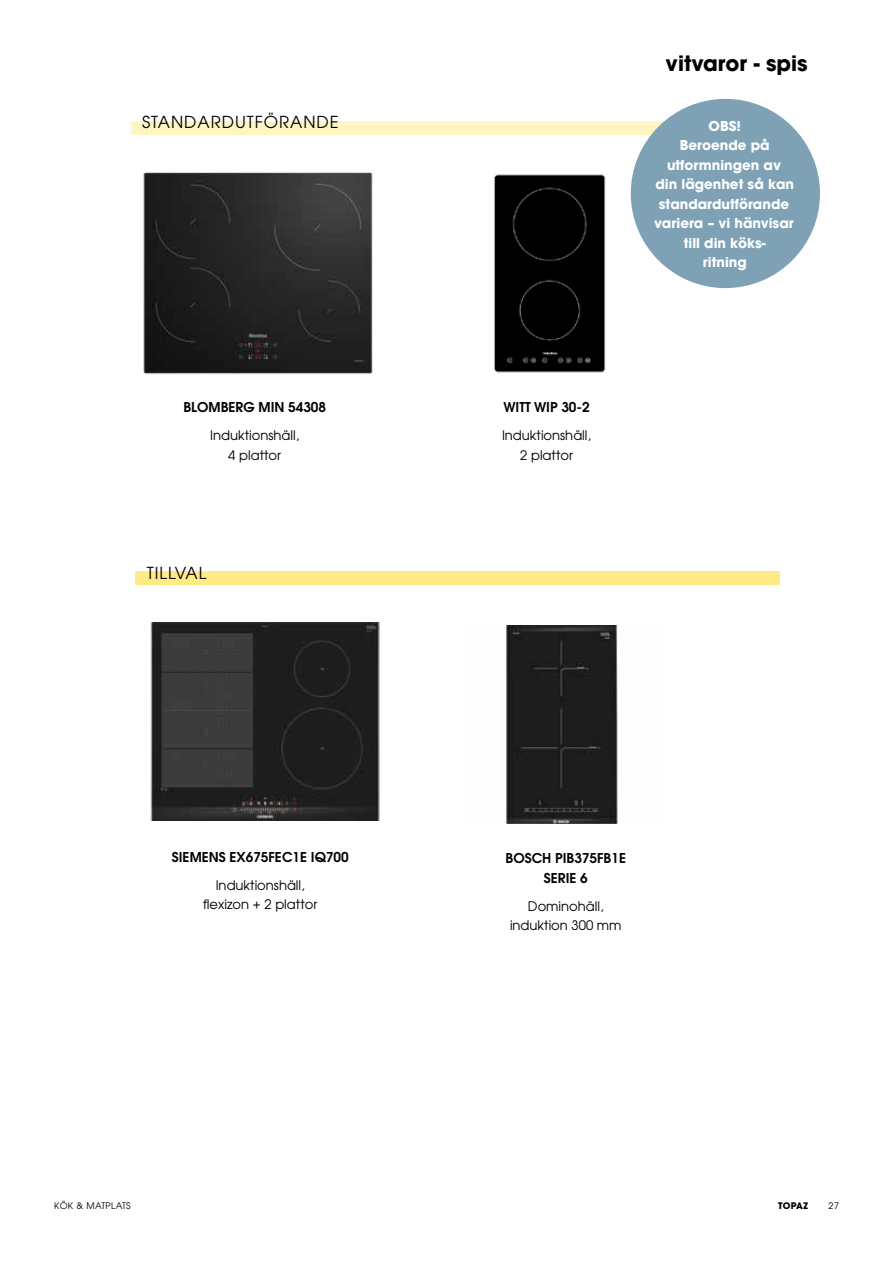
<style>
.page{position:relative;width:893px;height:1263px;background:#fff}
.page>*{position:absolute;margin:0;border:0;box-sizing:border-box;transform-origin:0 0}
.t1{font:700 21px "Avant Garde";color:#000}
.t2{font:16.5px "Avant Garde";letter-spacing:.06em;color:#000}
.t3{font:700 13.5px/19.5px "Avant Garde";color:#fff;text-align:center}
.t4{font:600 13.5px/19.5px "Avant Garde";color:#000;text-align:center}
.t5{font:13.2px/19.5px "Avant Garde";color:#000;text-align:center}
.t6{font:9px "Avant Garde";letter-spacing:.04em;color:#000}
.t7{font:700 9px "Avant Garde";letter-spacing:.035em;color:#000}
</style>
<div class="page">
<img style="left:143px;top:172px;width:230px;height:202px">
<img style="left:150px;top:623px;width:230px;height:197px">
<img style="left:493px;top:167px;width:176px;height:206px">
<img style="left:506px;top:625px;width:112px;height:198px">
<div style="left:131px;top:121px;width:644px;height:13px;background:#fff5c2"></div>
<div style="left:136px;top:572px;width:644px;height:13px;background:#ffea84"></div>
<div style="left:631px;top:99px;width:189px;height:189px;background:#7ea1b5;border-radius:50%"></div>
<p class="t2" style="left:142px;top:112px;width:198px">STANDARDUTFÖRANDE</p>
<p class="t4" style="left:183px;top:397px;width:144px">BLOMBERG MIN 54308</p>
<p class="t5" style="left:210px;top:425px;width:91px">Induktionshäll,<br>4 plattor</p>
<p class="t2" style="left:147px;top:562px;width:61px">TILLVAL</p>
<p class="t4" style="left:172px;top:846px;width:178px">SIEMENS EX675FEC1E IQ700</p>
<p class="t5" style="left:203px;top:875px;width:116px">Induktionshäll, flexizon + 2 plattor</p>
<p class="t4" style="left:503px;top:397px;width:88px">WITT WIP 30-2</p>
<p class="t5" style="left:502px;top:425px;width:91px">Induktionshäll,<br>2 plattor</p>
<h1 class="t1" style="left:666px;top:49px;width:144px">vitvaror - spis</h1>
<p class="t3" style="left:654px;top:116px;width:141px">OBS!<br>Beroende på utformningen av<br>din lägenhet så kan standardutförande variera – vi hänvisar till din köks-<br>ritning</p>
<p class="t4" style="left:506px;top:848px;width:122px">BOSCH PIB375FB1E<br>SERIE 6</p>
<p class="t5" style="left:510px;top:896px;width:113px">Dominohäll, induktion 300 mm</p>
<p class="t6" style="left:54px;top:1200px;width:78px">KÖK &amp; MATPLATS</p>
<p class="t7" style="left:778px;top:1200px;width:31px">TOPAZ</p>
<p class="t6" style="left:829px;top:1200px;width:12px">27</p>
</div>
